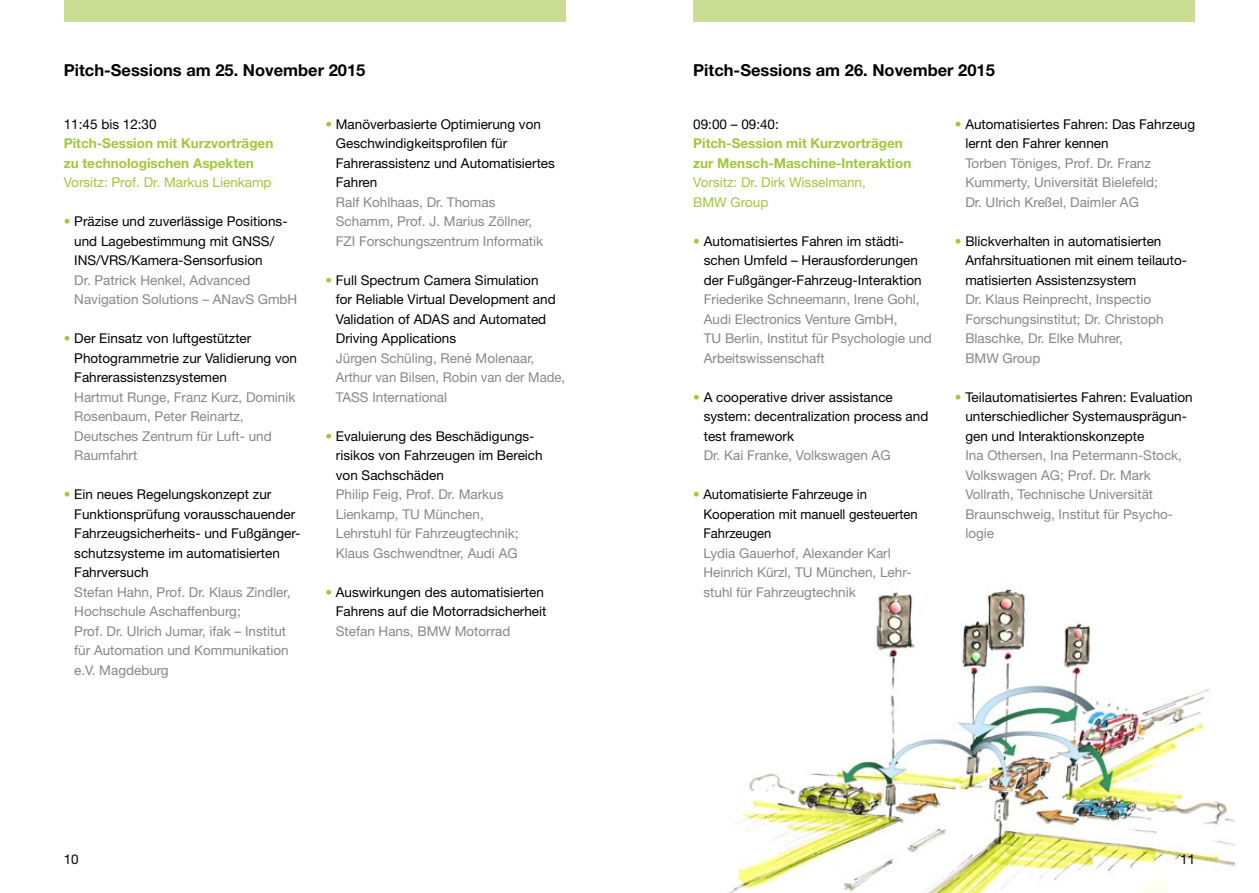
<style>
.page{position:relative;width:1259px;height:893px;background:#fff}
.page>*{position:absolute;margin:0;border:0;box-sizing:border-box;transform-origin:0 0}
.Subhead{font:700 16.5px "Helvetica Neue LT Std";color:#000}
.Copy{font:13.5px/19.5px "Helvetica Neue LT Std";color:#000}
.Copy-2{font:13.5px/19.5px "Helvetica Neue LT Std";color:#878787}
.Copy-3{font:13.5px/19.5px "Helvetica Neue LT Std";color:#a2c73a}
.Copy_hf{font:700 13.5px/19.5px "Helvetica Neue LT Std";color:#a2c73a}
.Copy-4{font:700 13.5px "Helvetica Neue LT Std";color:#a2c73a}
.s1{color:#a2c73a}
.s2{color:#878787}
.s3{color:#000}
</style>
<div class="page">
<img style="left:730px;top:589px;width:504px;height:304px">
<div style="left:64px;top:0;width:502px;height:21px;background:#cbdd92"></div>
<div style="left:693px;top:0;width:502px;height:21px;background:#cbdd92"></div>
<p class="Subhead" style="left:64px;top:59px;width:303px">Pitch-Sessions am 25. November 2015</p>
<p class="Subhead" style="left:693px;top:59px;width:303px">Pitch-Sessions am 26. November 2015</p>
<p class="Copy" style="left:64px;top:114px;width:94px">11:45 bis 12:30</p>
<p class="Copy-4" style="left:64px;top:135px;width:211px">Pitch-Session mit Kurzvorträgen</p>
<p class="Copy-4" style="left:64px;top:155px;width:191px">zu technologischen Aspekten</p>
<p class="Copy-3" style="left:64px;top:172px;width:209px">Vorsitz: Prof. Dr. Markus Lienkamp</p>
<p class="Copy" style="left:74px;top:211px;width:225px;text-indent:-11px"><span class="s1">•</span> Präzise und zuverlässige Positions&shy;und Lagebestimmung mit GNSS/<br>INS/VRS/Kamera-Sensorfusion<br><span class="s2">Dr. Patrick Henkel, Advanced<br>Navigation Solutions – ANavS GmbH</span></p>
<p class="Copy-2" style="left:74px;top:328px;width:224px;text-indent:-11px"><span class="s1">•</span> <span class="s3">Der Einsatz von luftgestützter<br>Photogrammetrie zur Validierung von<br>Fahrerassistenzsystemen<br></span>Hartmut Runge, Franz Kurz, Dominik<br>Rosenbaum, Peter Reinartz,<br>Deutsches Zentrum für Luft- und<br>Raumfahrt</p>
<p class="Copy" style="left:74px;top:484px;width:228px;text-indent:-11px"><span class="s1">•</span> Ein neues Regelungskonzept zur<br>Funktionsprüfung vorausschauender<br>Fahrzeugsicherheits- und Fußgänger&shy;schutzsysteme im automatisierten<br>Fahrversuch<br><span class="s2">Stefan Hahn, Prof. Dr. Klaus Zindler,<br>Hochschule Aschaffenburg;<br>Prof. Dr. Ulrich Jumar, ifak – Institut für Automation und Kommunikation e.V. Magdeburg</span></p>
<p class="Copy" style="left:336px;top:114px;width:221px;text-indent:-11px"><span class="s1">•</span> Manöverbasierte Optimierung von<br>Geschwindigkeitsprofilen für<br>Fahrerassistenz und Automatisiertes<br>Fahren<br><span class="s2">Ralf Kohlhaas, Dr. Thomas<br>Schamm, Prof. J. Marius Zöllner,<br>FZI Forschungszentrum Informatik</span></p>
<p class="Copy" style="left:336px;top:270px;width:231px;text-indent:-11px"><span class="s1">•</span> Full Spectrum Camera Simulation<br>for Reliable Virtual Development and<br>Validation of ADAS and Automated<br>Driving Applications<br><span class="s2">Jürgen Schüling, René Molenaar,<br>Arthur van Bilsen, Robin van der Made,<br>TASS International</span></p>
<p class="Copy-2" style="left:336px;top:426px;width:208px;text-indent:-11px"><span class="s1">•</span> <span class="s3">Evaluierung des Beschädigungs&shy;risikos von Fahrzeugen im Bereich von Sachschäden<br></span>Philip Feig, Prof. Dr. Markus<br>Lienkamp, TU München,<br>Lehrstuhl für Fahrzeugtechnik;<br>Klaus Gschwendtner, Audi AG</p>
<p class="Copy" style="left:336px;top:582px;width:212px;text-indent:-11px"><span class="s1">•</span> Auswirkungen des automatisierten<br>Fahrens auf die Motorradsicherheit<br><span class="s2">Stefan Hans, BMW Motorrad</span></p>
<p class="Copy" style="left:693px;top:114px;width:87px">09:00 – 09:40:</p>
<p class="Copy_hf" style="left:693px;top:133px;width:219px">Pitch-Session mit Kurzvorträgen zur Mensch-Maschine-Interaktion</p>
<p class="Copy-3" style="left:693px;top:172px;width:174px">Vorsitz: Dr. Dirk Wisselmann,<br>BMW Group</p>
<p class="Copy-2" style="left:704px;top:231px;width:230px;text-indent:-11px"><span class="s1">•</span> <span class="s3">Automatisiertes Fahren im städti&shy;schen Umfeld – Herausforderungen der Fußgänger-Fahrzeug-Interaktion </span>Friederike Schneemann, Irene Gohl, Audi Electronics Venture GmbH,<br>TU Berlin, Institut für Psychologie und Arbeitswissenschaft</p>
<p class="Copy" style="left:704px;top:387px;width:226px;text-indent:-11px"><span class="s1">•</span> A cooperative driver assistance system: decentralization process and test framework<br><span class="s2">Dr. Kai Franke, Volkswagen AG</span></p>
<p class="Copy-2" style="left:703px;top:484px;width:216px;text-indent:-10px"><span class="s1">•</span> <span class="s3">Automatisierte Fahrzeuge in<br>Kooperation mit manuell gesteuerten<br>Fahrzeugen<br></span>Lydia Gauerhof, Alexander Karl<br>Heinrich Kürzl, TU München, Lehr&shy;stuhl für Fahrzeugtechnik</p>
<p class="Copy-2" style="left:965px;top:114px;width:231px;text-indent:-11px"><span class="s1">•</span> <span class="s3">Automatisiertes Fahren: Das Fahrzeug lernt den Fahrer kennen<br></span>Torben Töniges, Prof. Dr. Franz<br>Kummerty, Universität Bielefeld;<br>Dr. Ulrich Kreßel, Daimler AG</p>
<p class="Copy" style="left:965px;top:231px;width:222px;text-indent:-11px"><span class="s1">•</span> Blickverhalten in automatisierten<br>Anfahrsituationen mit einem teilauto&shy;matisierten Assistenzsystem<br><span class="s2">Dr. Klaus Reinprecht, Inspectio<br>Forschungsinstitut; Dr. Christoph<br>Blaschke, Dr. Elke Muhrer,<br>BMW Group</span></p>
<p class="Copy-2" style="left:965px;top:387px;width:229px;text-indent:-11px"><span class="s1">•</span> <span class="s3">Teilautomatisiertes Fahren: Evaluation unterschiedlicher Systemausprägun&shy;gen und Interaktionskonzepte<br></span>Ina Othersen, Ina Petermann-Stock,<br>Volkswagen AG; Prof. Dr. Mark<br>Vollrath, Technische Universität<br>Braunschweig, Institut für Psycho&shy;logie</p>
<p class="Copy" style="left:64px;top:850px;width:17px">10</p>
<p class="Copy" style="left:1180px;top:850px;width:17px">11</p>
</div>
